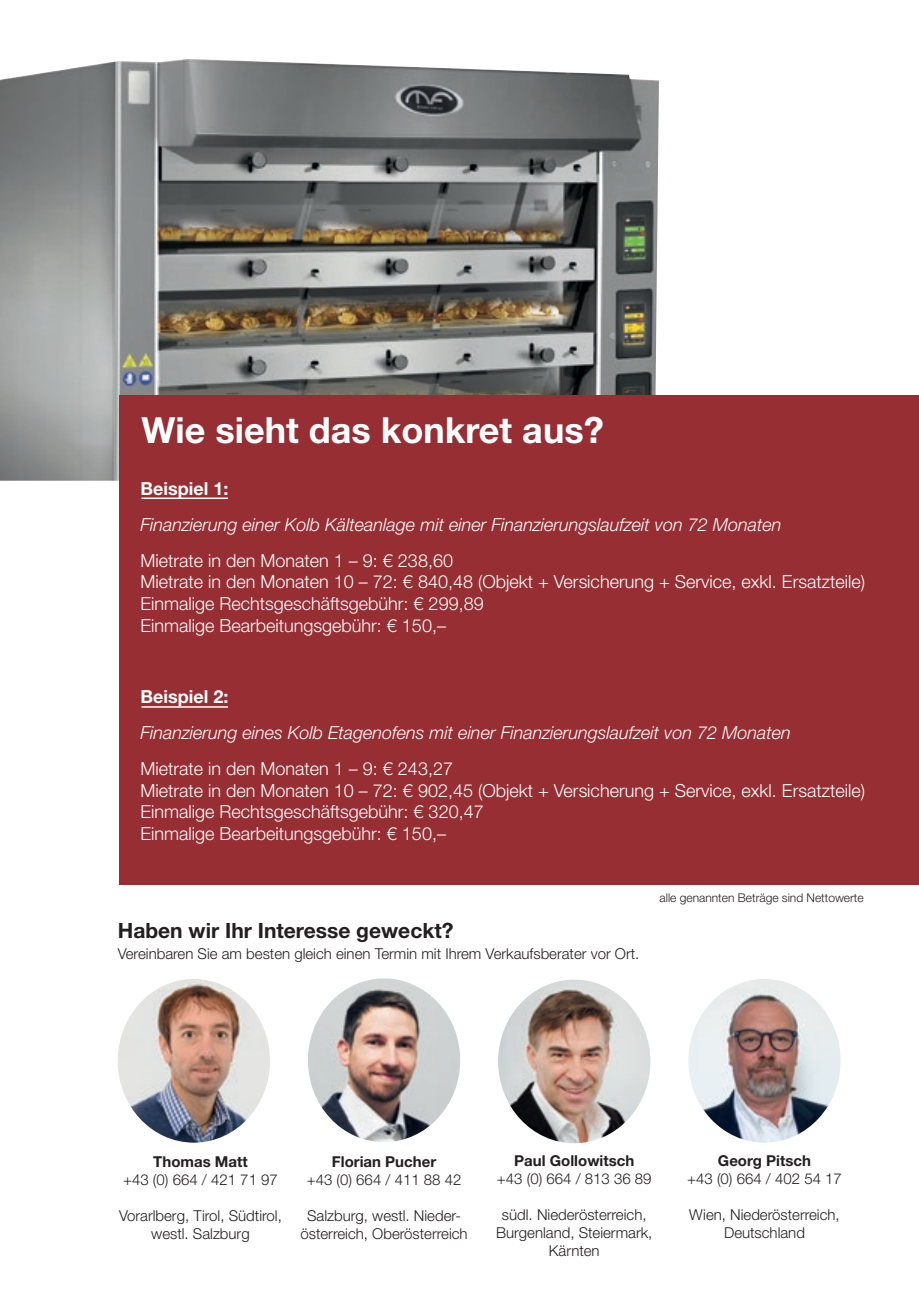
<style>
.page{position:relative;width:919px;height:1289px;background:#fff}
.page>*{position:absolute;margin:0;border:0;box-sizing:border-box;transform-origin:0 0}
.t1{font:700 36px "Helvetica Neue LT Std";color:#fff}
.t2{font:700 21px "Helvetica Neue LT Std";color:#231f20}
.t3{font:300 18px/21.6px "Helvetica Neue LT Std";color:#fff}
.t4{font:italic 300 18px "Helvetica Neue LT Std";color:#fff}
.t5{font:700 18px "Helvetica Neue LT Std";color:#fff}
.t6{font:300 15px/18px "Helvetica Neue LT Std";color:#231f20;text-align:center}
.t7{font:700 15px "Helvetica Neue LT Std";color:#231f20}
.t8{font:300 12px "Helvetica Neue LT Std";color:#231f20}
</style>
<div class="page">
<img style="left:0;top:59px;width:659px;height:421px">
<div style="left:119px;top:395px;width:799px;height:489px;background:#962e33"></div>
<hr style="left:141px;top:497px;width:87px;height:2px;background:#fff">
<hr style="left:141px;top:706px;width:87px;height:1px;background:#fff">
<img style="left:118px;top:979px;width:152px;height:163px">
<img style="left:498px;top:979px;width:152px;height:164px">
<img style="left:308px;top:978px;width:152px;height:164px">
<img style="left:688px;top:979px;width:152px;height:163px">
<h1 class="t1" style="left:141px;top:407px;width:463px">Wie sieht das konkret aus?</h1>
<p class="t5" style="left:140px;top:477px;width:89px">Beispiel 1:</p>
<p class="t4" style="left:140px;top:513px;width:642px">Finanzierung einer Kolb Kälteanlage mit einer Finanzierungslaufzeit von 72 Monaten</p>
<p class="t3" style="left:140px;top:549px;width:726px">Mietrate in den Monaten 1 – 9: € 238,60<br>Mietrate in den Monaten 10 – 72: € 840,48 (Objekt + Versicherung + Service, exkl. Ersatzteile)<br>Einmalige Rechtsgeschäftsgebühr: € 299,89<br>Einmalige Bearbeitungsgebühr: € 150,–</p>
<p class="t5" style="left:140px;top:685px;width:89px">Beispiel 2:</p>
<p class="t4" style="left:140px;top:722px;width:652px">Finanzierung eines Kolb Etagenofens mit einer Finanzierungslaufzeit von 72 Monaten</p>
<p class="t3" style="left:140px;top:757px;width:726px">Mietrate in den Monaten 1 – 9: € 243,27<br>Mietrate in den Monaten 10 – 72: € 902,45 (Objekt + Versicherung + Service, exkl. Ersatzteile)<br>Einmalige Rechtsgeschäftsgebühr: € 320,47<br>Einmalige Bearbeitungsgebühr: € 150,–</p>
<p class="t2" style="left:118px;top:917px;width:337px">Haben wir Ihr Interesse geweckt?</p>
<p class="t6" style="left:118px;top:944px;width:523px">Vereinbaren Sie am besten gleich einen Termin mit Ihrem Verkaufsberater vor Ort.</p>
<p class="t8" style="left:659px;top:890px;width:206px">alle genannten Beträge sind Nettowerte</p>
<p class="t7" style="left:153px;top:1151px;width:96px">Thomas Matt</p>
<p class="t6" style="left:123px;top:1169px;width:156px">+43 (0) 664 / 421 71 97</p>
<p class="t6" style="left:119px;top:1205px;width:164px">Vorarlberg, Tirol, Südtirol, westl. Salzburg</p>
<p class="t7" style="left:332px;top:1151px;width:106px">Florian Pucher</p>
<p class="t6" style="left:306px;top:1169px;width:156px">+43 (0) 664 / 411 88 42</p>
<p class="t6" style="left:300px;top:1205px;width:169px">Salzburg, westl. Nieder&shy;österreich, Oberösterreich</p>
<p class="t7" style="left:514px;top:1151px;width:121px">Paul Gollowitsch</p>
<p class="t6" style="left:497px;top:1169px;width:156px">+43 (0) 664 / 813 36 89</p>
<p class="t6" style="left:496px;top:1205px;width:158px">südl. Niederösterreich,<br>Burgenland, Steiermark,<br>Kärnten</p>
<p class="t7" style="left:718px;top:1151px;width:95px">Georg Pitsch</p>
<p class="t6" style="left:687px;top:1169px;width:156px">+43 (0) 664 / 402 54 17</p>
<p class="t6" style="left:689px;top:1205px;width:152px">Wien, Niederösterreich,<br>Deutschland</p>
</div>
